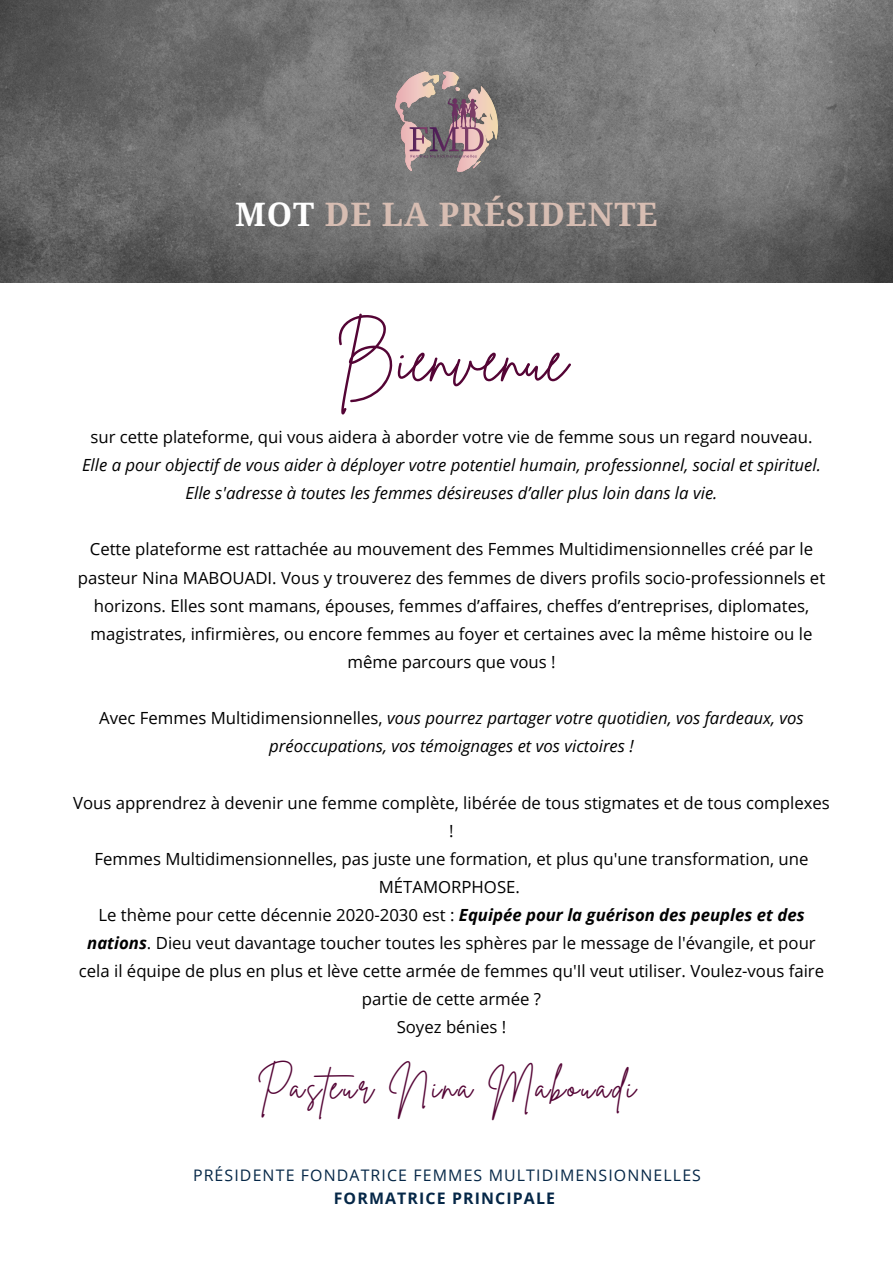
<style>
.page{position:relative;width:893px;height:1264px;background:#fff}
.page>*{position:absolute;margin:0;border:0;box-sizing:border-box;transform-origin:0 0}
.t1{font:63.45px "Brittany Signature";color:#540435}
.t2{font:35.85px "Brittany Signature";letter-spacing:.07em;color:#540435}
.t3{font:700 32.4px "Droid Serif";letter-spacing:.03em;color:#d7bdb2}
.t4{font:16.8px/28px "Open Sans";color:#000;text-align:center}
.t5{font:italic 16.8px/28px "Open Sans";color:#000;text-align:center}
.t6{font:15.9px "Open Sans";letter-spacing:.07em;color:#052747}
.t7{font:700 15.9px "Open Sans";letter-spacing:.07em;color:#052747}
.s1{color:#fff}
.s2{font-style:normal}
.s3{font-weight:700;font-style:italic}
</style>
<div class="page">
<img style="left:0;top:0;width:892px;height:283px">
<img style="left:395px;top:71px;width:102px;height:100px">
<p class="t3" style="left:235px;top:196px;width:424px"><span class="s1">MOT</span> DE LA PRÉSIDENTE</p>
<p class="t1" style="left:335px;top:317px;width:233px">Bienvenue</p>
<p class="t4" style="left:90px;top:422px;width:723px">sur cette plateforme, qui vous aidera à aborder votre vie de femme sous un regard nouveau.</p>
<p class="t5" style="left:82px;top:450px;width:740px">Elle a pour objectif de vous aider à déployer votre potentiel humain, professionnel, social et spirituel.<br>Elle s'adresse à toutes les femmes désireuses d’aller plus loin dans la vie.</p>
<p class="t4" style="left:78px;top:535px;width:749px">Cette plateforme est rattachée au mouvement des Femmes Multidimensionnelles créé par le pasteur Nina MABOUADI. Vous y trouverez des femmes de divers profils socio-professionnels et horizons. Elles sont mamans, épouses, femmes d’affaires, cheffes d’entreprises, diplomates, magistrates, infirmières, ou encore femmes au foyer et certaines avec la même histoire ou le même parcours que vous !</p>
<p class="t5" style="left:99px;top:703px;width:706px"><span class="s2">Avec Femmes Multidimensionnelles,</span> vous pourrez partager votre quotidien, vos fardeaux, vos préoccupations, vos témoignages et vos victoires !</p>
<p class="t4" style="left:73px;top:788px;width:758px">Vous apprendrez à devenir une femme complète, libérée de tous stigmates et de tous complexes !</p>
<p class="t4" style="left:94px;top:844px;width:715px">Femmes Multidimensionnelles, pas juste une formation, et plus qu'une transformation, une<br>MÉTAMORPHOSE.</p>
<p class="t4" style="left:79px;top:900px;width:746px">Le thème pour cette décennie 2020-2030 est : <span class="s3">Equipée pour la guérison des peuples et des nations</span>. Dieu veut davantage toucher toutes les sphères par le message de l'évangile, et pour cela il équipe de plus en plus et lève cette armée de femmes qu'Il veut utiliser. Voulez-vous faire partie de cette armée ?</p>
<p class="t4" style="left:396px;top:1012px;width:111px">Soyez bénies !</p>
<p class="t2" style="left:257px;top:1062px;width:380px">Pasteur Nina Mabouadi</p>
<p class="t6" style="left:193px;top:1163px;width:509px">PRÉSIDENTE FONDATRICE FEMMES MULTIDIMENSIONNELLES</p>
<p class="t7" style="left:334px;top:1186px;width:223px">FORMATRICE PRINCIPALE</p>
</div>
